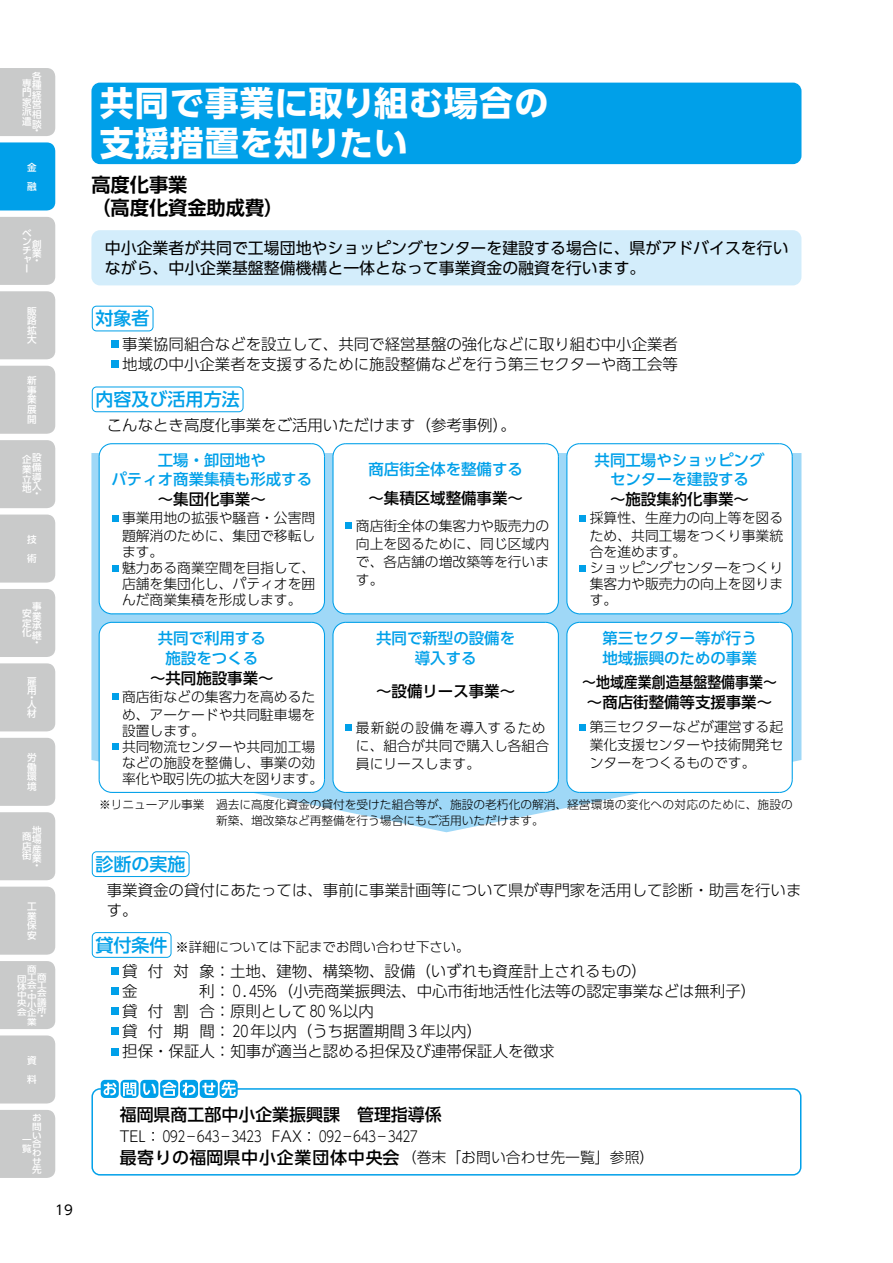
<style>
.page{position:relative;width:893px;height:1263px;background:#fff}
.page>*{position:absolute;margin:0;border:0;box-sizing:border-box;transform-origin:0 0}
.t1{font:700 34.05px/39.3px "UD Shin Go Pro";letter-spacing:.025em;color:#fff}
.t2{font:700 19.2px/23.4px "UD Shin Go Pro De";color:#000}
.t3{font:500 18px "UD Shin Go Pro";color:#00a0e9}
.t4{font:500 16.95px "UD Shin Go Pro";color:#000}
.t5{font:15.9px/20.1px "UD Shin Go Pro";color:#000}
.t6{font:300 15.45px/20.2px "UD Shin Go Pro";color:#000}
.t7{font:500 15.45px/19.6px "UD Shin Go Pro";color:#00a0e9;text-align:center}
.t8{font:500 15.45px "UD Shin Go Pro";color:#000}
.t9{font:500 15.45px/19.6px "UD Shin Go Pro";color:#000;text-align:center;scale:.9 1}
.t10{font:300 14.85px/21.3px "UD Shin Go Pro";letter-spacing:-.195em;color:#000}
.t11{font:300 13.8px/18px "UD Shin Go Pro";color:#000}
.t12{font:300 13.35px "UD Shin Go Pro";color:#000}
.t13{font:13.35px "UD Shin Go Pro";color:#000}
.t14{font:300 11.7px/15.9px "UD Shin Go Pro";color:#000}
.t15{font:500 9.6px/9.6px "UD Shin Go Pro";color:#fff;text-align:justify}
.t16{font:500 8.85px/8.7px "UD Shin Go Pro";color:#fff;text-align:justify;scale:1.08 1}
.t17{font:500 8.25px/8.2px "UD Shin Go Pro";color:#fff;text-align:justify;scale:1.16 1}
.s1{font-weight:500;font-size:18px;color:#00a0e9}
.s2{font-weight:500;font-size:16.95px}
</style>
<div class="page">
<div style="left:91px;top:230px;width:710px;height:55px;background:#d3edfb;border-radius:9px"></div>
<div style="left:92px;top:306px;width:61px;height:25px;border:1px solid #00a0e9;border-radius:4px"></div>
<div style="left:92px;top:387px;width:151px;height:25px;border:1px solid #00a0e9;border-radius:4px"></div>
<svg style="left:91px;top:453px;width:710px;height:379px"></svg>
<svg style="left:566px;top:621px;width:227px;height:172px"></svg>
<svg style="left:332px;top:621px;width:227px;height:172px"></svg>
<svg style="left:98px;top:621px;width:228px;height:172px"></svg>
<svg style="left:566px;top:443px;width:227px;height:172px"></svg>
<svg style="left:332px;top:443px;width:227px;height:172px"></svg>
<svg style="left:98px;top:443px;width:228px;height:172px"></svg>
<div style="left:112px;top:515px;width:7px;height:7px;background:#00a0e9"></div>
<div style="left:112px;top:565px;width:7px;height:6px;background:#00a0e9"></div>
<div style="left:345px;top:522px;width:7px;height:7px;background:#00a0e9"></div>
<div style="left:579px;top:515px;width:7px;height:7px;background:#00a0e9"></div>
<div style="left:579px;top:565px;width:7px;height:6px;background:#00a0e9"></div>
<div style="left:112px;top:693px;width:7px;height:7px;background:#00a0e9"></div>
<div style="left:112px;top:743px;width:7px;height:7px;background:#00a0e9"></div>
<div style="left:345px;top:724px;width:7px;height:7px;background:#00a0e9"></div>
<div style="left:579px;top:724px;width:7px;height:6px;background:#00a0e9"></div>
<div style="left:92px;top:851px;width:97px;height:26px;border:1px solid #00a0e9;border-radius:4px"></div>
<div style="left:92px;top:932px;width:79px;height:26px;border:1px solid #00a0e9;border-radius:4px"></div>
<div style="left:111px;top:340px;width:7px;height:8px;background:#00a0e9"></div>
<div style="left:111px;top:361px;width:7px;height:7px;background:#00a0e9"></div>
<div style="left:111px;top:967px;width:7px;height:7px;background:#00a0e9"></div>
<div style="left:111px;top:987px;width:7px;height:8px;background:#00a0e9"></div>
<div style="left:111px;top:1007px;width:7px;height:8px;background:#00a0e9"></div>
<div style="left:111px;top:1027px;width:7px;height:8px;background:#00a0e9"></div>
<div style="left:111px;top:1048px;width:7px;height:7px;background:#00a0e9"></div>
<svg style="left:91px;top:1088px;width:710px;height:87px"></svg>
<div style="left:91px;top:83px;width:710px;height:81px;background:#00a0e9;border-radius:9px"></div>
<svg style="left:119px;top:1084px;width:101px;height:8px"></svg>
<div style="left:101px;top:1080px;width:18px;height:18px;background:#00a0e9;border-radius:4px"></div>
<svg style="left:121px;top:1080px;width:18px;height:18px"></svg>
<div style="left:140px;top:1080px;width:18px;height:18px;background:#00a0e9;border-radius:4px"></div>
<div style="left:160px;top:1080px;width:18px;height:18px;background:#00a0e9;border-radius:4px"></div>
<svg style="left:180px;top:1080px;width:18px;height:18px"></svg>
<div style="left:200px;top:1080px;width:18px;height:18px;background:#00a0e9;border-radius:4px"></div>
<div style="left:220px;top:1080px;width:18px;height:18px;background:#00a0e9;border-radius:4px"></div>
<svg style="left:104px;top:1082px;width:13px;height:13px"></svg>
<svg style="left:123px;top:1082px;width:13px;height:14px"></svg>
<svg style="left:143px;top:1083px;width:13px;height:12px"></svg>
<svg style="left:162px;top:1082px;width:33px;height:14px"></svg>
<svg style="left:202px;top:1082px;width:13px;height:13px"></svg>
<svg style="left:221px;top:1082px;width:15px;height:14px"></svg>
<div style="left:0;top:68px;width:55px;height:68px;background:#c9caca"></div>
<div style="left:0;top:217px;width:55px;height:68px;background:#c9caca"></div>
<div style="left:0;top:291px;width:55px;height:68px;background:#c9caca"></div>
<div style="left:0;top:366px;width:55px;height:68px;background:#c9caca"></div>
<div style="left:0;top:440px;width:55px;height:68px;background:#c9caca"></div>
<div style="left:0;top:514px;width:55px;height:69px;background:#c9caca"></div>
<div style="left:0;top:589px;width:55px;height:68px;background:#c9caca"></div>
<div style="left:0;top:663px;width:55px;height:68px;background:#c9caca"></div>
<div style="left:0;top:738px;width:55px;height:68px;background:#c9caca"></div>
<div style="left:0;top:812px;width:55px;height:68px;background:#c9caca"></div>
<div style="left:0;top:887px;width:55px;height:68px;background:#c9caca"></div>
<div style="left:0;top:961px;width:55px;height:68px;background:#c9caca"></div>
<div style="left:0;top:1035px;width:55px;height:68px;background:#c9caca"></div>
<div style="left:0;top:1110px;width:55px;height:68px;background:#c9caca"></div>
<div style="left:0;top:142px;width:55px;height:68px;background:#00a0e9"></div>
<p class="t15" style="left:32px;top:71px;width:11px">各種経営相談</p>
<p class="t15" style="left:32px;top:126px;width:7px">・</p>
<p class="t15" style="left:22px;top:78px;width:11px">専門家派遣</p>
<p class="t15" style="left:27px;top:157px;width:11px;line-height:19.2px">金融</p>
<p class="t15" style="left:22px;top:229px;width:11px;line-height:8.6px">ベンチャー</p>
<p class="t15" style="left:27px;top:306px;width:11px">販路拡大</p>
<p class="t15" style="left:27px;top:375px;width:11px">新事業展開</p>
<p class="t15" style="left:22px;top:455px;width:11px">企業立地</p>
<p class="t15" style="left:32px;top:453px;width:11px">設備導入</p>
<p class="t15" style="left:32px;top:488px;width:7px">・</p>
<p class="t15" style="left:27px;top:529px;width:11px;line-height:19.2px">技術</p>
<p class="t15" style="left:32px;top:601px;width:11px">事業承継</p>
<p class="t15" style="left:32px;top:637px;width:7px">・</p>
<p class="t15" style="left:32px;top:239px;width:11px">創業</p>
<p class="t15" style="left:32px;top:255px;width:7px">・</p>
<p class="t15" style="left:22px;top:608px;width:11px">安定化</p>
<p class="t15" style="left:27px;top:676px;width:11px">雇用</p>
<p class="t15" style="left:27px;top:694px;width:11px;line-height:6.8px">・人</p>
<p class="t15" style="left:27px;top:709px;width:11px">材</p>
<p class="t15" style="left:27px;top:752px;width:11px">労働環境</p>
<p class="t15" style="left:32px;top:825px;width:11px">地場産業</p>
<p class="t15" style="left:32px;top:860px;width:7px">・</p>
<p class="t15" style="left:22px;top:832px;width:11px">商店街</p>
<p class="t15" style="left:27px;top:901px;width:11px">工業保安</p>
<p class="t17" style="left:27px;top:972px;width:18px;text-align:right">工商会工会議所</p>
<p class="t17" style="left:37px;top:1011px;width:7px">・</p>
<p class="t17" style="left:27px;top:964px;width:9px">商</p>
<p class="t17" style="left:27px;top:988px;width:9px;line-height:5.8px">・中</p>
<p class="t17" style="left:27px;top:1001px;width:10px">小企業</p>
<p class="t17" style="left:17px;top:974px;width:10px">団体中央会</p>
<p class="t15" style="left:27px;top:1050px;width:11px;line-height:19.2px">資料</p>
<p class="t16" style="left:32px;top:1113px;width:10px">お問い合わせ先</p>
<p class="t16" style="left:22px;top:1135px;width:10px">一覧</p>
<p class="t13" style="left:55px;top:1199px;width:19px">19</p>
<h1 class="t1" style="left:100px;top:83px;width:450px">共同で事業に取り組む場合の支援措置を知りたい</h1>
<h2 class="t2" style="left:91px;top:172px;width:194px">高度化事業<br>（高度化資金助成費）</h2>
<p class="t5" style="left:105px;top:237px;width:685px">中小企業者が共同で工場団地やショッピングセンターを建設する場合に、県がアドバイスを行いながら、中小企業基盤整備機構と一体となって事業資金の融資を行います。</p>
<h3 class="t3" style="left:96px;top:304px;width:55px">対象者</h3>
<p class="t6" style="left:122px;top:334px;width:557px">事業協同組合などを設立して、共同で経営基盤の強化などに取り組む中小企業者地域の中小企業者を支援するために施設整備などを行う第三セクターや商工会等</p>
<h3 class="t3" style="left:96px;top:385px;width:145px">内容及び活用方法</h3>
<p class="t6" style="left:107px;top:414px;width:411px">こんなとき高度化事業をご活用いただけます（参考事例）。</p>
<p class="t7" style="left:111px;top:450px;width:202px">工場・卸団地や<br>パティオ商業集積も形成する</p>
<p class="t8" style="left:158px;top:487px;width:110px">～集団化事業～</p>
<p class="t11" style="left:122px;top:509px;width:195px">事業用地の拡張や騒音・公害問題解消のために、集団で移転し</p>
<p class="t11" style="left:122px;top:544px;width:195px;line-height:15.9px">ます。<br>魅力ある商業空間を目指して、店舗を集団化し、パティオを囲んだ商業集積を形成します。</p>
<p class="t7" style="left:368px;top:459px;width:156px">商店街全体を整備する</p>
<p class="t8" style="left:368px;top:486px;width:156px">～集積区域整備事業～</p>
<p class="t11" style="left:356px;top:516px;width:195px;text-align:justify">商店街全体の集客力や販売力の向上を図るために、同じ区域内で、各店舗の増改築等を行います。</p>
<p class="t7" style="left:595px;top:450px;width:171px">共同工場やショッピングセンターを建設する</p>
<p class="t8" style="left:610px;top:487px;width:140px">～施設集約化事業～</p>
<p class="t11" style="left:590px;top:509px;width:195px">採算性、生産力の向上等を図るため、共同工場をつくり事業統</p>
<p class="t11" style="left:590px;top:544px;width:195px;line-height:15.9px">合を進めます。<br>ショッピングセンターをつくり集客力や販売力の向上を図ります。</p>
<p class="t7" style="left:602px;top:628px;width:156px;text-align:left">第三セクター等が行う地域振興のための事業</p>
<p class="t9" style="left:582px;top:672px;width:218px">～地域産業創造基盤整備事業～～商店街整備等支援事業～</p>
<p class="t11" style="left:590px;top:717px;width:195px;text-align:justify">第三セクターなどが運営する起業化支援センターや技術開発センターをつくるものです。</p>
<p class="t14" style="left:216px;top:796px;width:578px;text-indent:-117px">※リニューアル事業 過去に高度化資金の貸付を受けた組合等が、施設の老朽化の解消、経営環境の変化への対応のために、施設の新築、増改築など再整備を行う場合にもご活用いただけます。</p>
<p class="t7" style="left:158px;top:628px;width:110px">共同で利用する施設をつくる</p>
<p class="t8" style="left:150px;top:665px;width:125px">～共同施設事業～</p>
<p class="t11" style="left:122px;top:687px;width:195px">商店街などの集客力を高めるため、アーケードや共同駐車場を</p>
<p class="t11" style="left:122px;top:722px;width:203px;line-height:15.9px">設置します。<br>共同物流センターや共同加工場などの施設を整備し、事業の効率化や取引先の拡大を図ります。</p>
<p class="t7" style="left:376px;top:628px;width:140px">共同で新型の設備を導入する</p>
<p class="t8" style="left:376px;top:679px;width:140px">～設備リース事業～</p>
<p class="t11" style="left:356px;top:718px;width:195px">最新鋭の設備を導入するために、組合が共同で購入し各組合員にリースします。</p>
<h3 class="t3" style="left:96px;top:849px;width:91px">診断の実施</h3>
<p class="t6" style="left:107px;top:879px;width:696px">事業資金の貸付にあたっては、事前に事業計画等について県が専門家を活用して診断・助言を行います。</p>
<p class="t12" style="left:96px;top:936px;width:375px"><span class="s1">貸付条件</span> ※詳細については下記までお問い合わせ下さい。</p>
<p class="t6" style="left:122px;top:960px;width:526px">貸 付 対 象：土地、建物、構築物、設備（いずれも資産計上されるもの）金</p>
<p class="t6" style="left:122px;top:980px;width:635px;text-indent:77px">利：０.４５％（小売商業振興法、中心市街地活性化法等の認定事業などは無利子）貸 付 割 合：原則として８０％以内<br>貸 付 期 間：２０年以内（うち据置期間３年以内）<br>担保・保証人：知事が適当と認める担保及び連帯保証人を徴求</p>
<p class="t4" style="left:120px;top:1101px;width:324px">福岡県商工部中小企業振興課 管理指導係</p>
<p class="t10" style="left:120px;top:1125px;width:536px">TEL：０９２―６４３―３４２３ FAX：０９２―６４３―３４２７<br><span class="s2">最寄りの福岡県中小企業団体中央会</span>（巻末「お問い合わせ先一覧」参照）</p>
</div>
